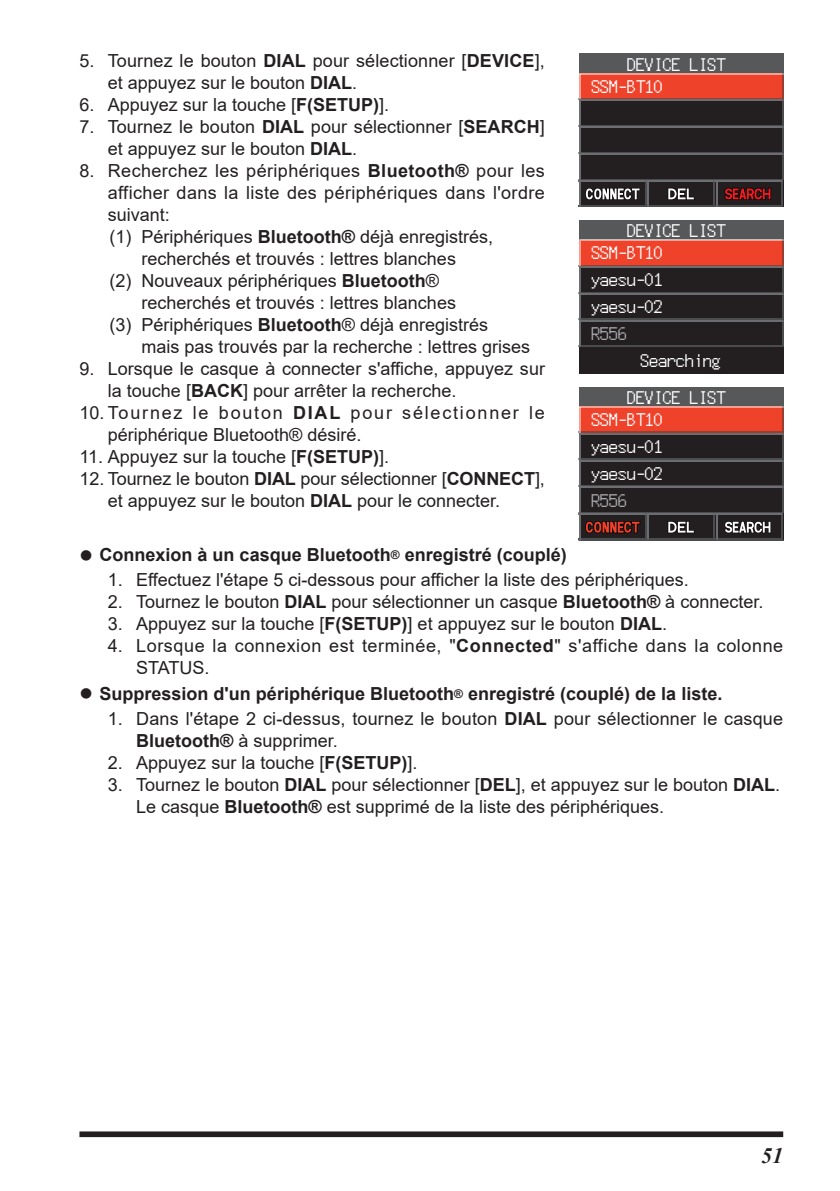
<style>
.page{position:relative;width:840px;height:1191px;background:#fff}
.page>*{position:absolute;margin:0;border:0;box-sizing:border-box;transform-origin:0 0}
.t1{font:italic 700 22px "Times New Roman";color:#231f20}
.t2{font:18px/22px "Arial";color:#231f20}
.t3{font:700 18px "Arial";color:#231f20}
.t4{font:18px "Arial";letter-spacing:.02em;color:#231f20}
.t5{font:18px/22px "Arial";letter-spacing:.03em;color:#231f20}
.t6{font:18px "Arial";letter-spacing:.1em;color:#231f20}
.t7{font:17.8px/26.8px "JF Dot K14 2004 Regular";color:#fff}
.t8{font:17.8px "JF Dot K14 2004 Regular";color:#a8a9ad}
.s1{font-weight:700}
.s2{font-size:12px}
</style>
<div class="page">
<div style="left:79px;top:1131px;width:703px;height:6px;background:#231f20"></div>
<div style="left:578px;top:54px;width:204px;height:153px;background:#57585a"></div>
<div style="left:578px;top:73px;width:204px;height:27px;background:#ef422a"></div>
<hr style="left:578px;top:99px;width:203px;height:1px;background:#3e3e3f">
<hr style="left:578px;top:73px;width:204px;height:1px;background:#fff">
<hr style="left:578px;top:74px;width:2px;height:26px;background:#fff">
<div style="left:578px;top:100px;width:204px;height:27px;background:#231f20"></div>
<hr style="left:579px;top:100px;width:203px;height:1px;background:#6c6d70">
<hr style="left:578px;top:125px;width:204px;height:2px;background:#4b4c4d">
<hr style="left:578px;top:100px;width:2px;height:27px;background:#6c6d70">
<div style="left:578px;top:127px;width:204px;height:26px;background:#231f20"></div>
<hr style="left:579px;top:127px;width:203px;height:1px;background:#6c6d70">
<hr style="left:578px;top:152px;width:204px;height:1px;background:#4b4c4d">
<hr style="left:578px;top:127px;width:2px;height:26px;background:#6c6d70">
<div style="left:578px;top:153px;width:204px;height:27px;background:#231f20"></div>
<hr style="left:579px;top:153px;width:203px;height:2px;background:#6c6d70">
<hr style="left:578px;top:179px;width:204px;height:1px;background:#4b4c4d">
<hr style="left:578px;top:153px;width:2px;height:27px;background:#6c6d70">
<div style="left:647px;top:180px;width:67px;height:27px;background:#231f20"></div>
<hr style="left:647px;top:180px;width:66px;height:2px;background:#6c6d70">
<hr style="left:647px;top:205px;width:66px;height:2px;background:#4b4c4d">
<hr style="left:712px;top:180px;width:2px;height:27px;background:#4b4c4d">
<div style="left:715px;top:180px;width:67px;height:27px;background:#231f20"></div>
<hr style="left:715px;top:180px;width:67px;height:2px;background:#6c6d70">
<hr style="left:715px;top:205px;width:67px;height:2px;background:#4b4c4d">
<hr style="left:715px;top:180px;width:2px;height:27px;background:#6c6d70">
<hr style="left:780px;top:180px;width:2px;height:27px;background:#4b4c4d">
<svg style="left:780px;top:73px;width:2px;height:109px"></svg>
<svg style="left:578px;top:179px;width:70px;height:28px;background:#525051"></svg>
<svg style="left:724px;top:188px;width:46px;height:12px"></svg>
<svg style="left:668px;top:188px;width:26px;height:12px"></svg>
<div style="left:578px;top:220px;width:204px;height:154px;background:#57585a"></div>
<div style="left:578px;top:240px;width:204px;height:26px;background:#ef422a"></div>
<hr style="left:578px;top:265px;width:203px;height:1px;background:#3e3e3f">
<hr style="left:578px;top:240px;width:204px;height:1px;background:#fff">
<hr style="left:578px;top:241px;width:2px;height:25px;background:#fff">
<div style="left:578px;top:266px;width:204px;height:27px;background:#231f20"></div>
<hr style="left:579px;top:266px;width:203px;height:2px;background:#6c6d70">
<hr style="left:578px;top:292px;width:204px;height:1px;background:#4b4c4d">
<hr style="left:578px;top:266px;width:2px;height:27px;background:#6c6d70">
<div style="left:578px;top:293px;width:204px;height:27px;background:#231f20"></div>
<hr style="left:579px;top:293px;width:203px;height:1px;background:#6c6d70">
<hr style="left:578px;top:319px;width:204px;height:1px;background:#4b4c4d">
<hr style="left:578px;top:293px;width:2px;height:27px;background:#6c6d70">
<div style="left:578px;top:320px;width:204px;height:27px;background:#231f20"></div>
<hr style="left:579px;top:320px;width:203px;height:1px;background:#6c6d70">
<hr style="left:578px;top:345px;width:204px;height:2px;background:#4b4c4d">
<hr style="left:578px;top:320px;width:2px;height:27px;background:#6c6d70">
<div style="left:578px;top:347px;width:204px;height:27px;background:#231f20"></div>
<div style="left:578px;top:387px;width:204px;height:153px;background:#57585a"></div>
<div style="left:578px;top:406px;width:204px;height:27px;background:#ef422a"></div>
<hr style="left:578px;top:432px;width:203px;height:1px;background:#3e3e3f">
<hr style="left:578px;top:406px;width:204px;height:1px;background:#fff">
<hr style="left:578px;top:407px;width:2px;height:26px;background:#fff">
<div style="left:578px;top:433px;width:204px;height:27px;background:#231f20"></div>
<hr style="left:579px;top:433px;width:203px;height:1px;background:#6c6d70">
<hr style="left:578px;top:458px;width:204px;height:2px;background:#4b4c4d">
<hr style="left:578px;top:433px;width:2px;height:27px;background:#6c6d70">
<div style="left:578px;top:460px;width:204px;height:26px;background:#231f20"></div>
<hr style="left:579px;top:460px;width:203px;height:1px;background:#6c6d70">
<hr style="left:578px;top:485px;width:204px;height:1px;background:#4b4c4d">
<hr style="left:578px;top:460px;width:2px;height:26px;background:#6c6d70">
<div style="left:578px;top:486px;width:204px;height:27px;background:#231f20"></div>
<hr style="left:579px;top:486px;width:203px;height:2px;background:#6c6d70">
<hr style="left:578px;top:512px;width:204px;height:1px;background:#4b4c4d">
<hr style="left:578px;top:486px;width:2px;height:27px;background:#6c6d70">
<div style="left:647px;top:513px;width:67px;height:27px;background:#231f20"></div>
<hr style="left:647px;top:513px;width:66px;height:2px;background:#6c6d70">
<hr style="left:647px;top:538px;width:66px;height:2px;background:#4b4c4d">
<hr style="left:712px;top:513px;width:2px;height:27px;background:#4b4c4d">
<div style="left:715px;top:513px;width:67px;height:27px;background:#231f20"></div>
<hr style="left:715px;top:513px;width:67px;height:2px;background:#6c6d70">
<hr style="left:715px;top:538px;width:67px;height:2px;background:#4b4c4d">
<hr style="left:715px;top:513px;width:2px;height:27px;background:#6c6d70">
<svg style="left:780px;top:406px;width:2px;height:132px"></svg>
<svg style="left:578px;top:512px;width:70px;height:28px;background:#4f312e"></svg>
<svg style="left:724px;top:521px;width:46px;height:12px"></svg>
<svg style="left:668px;top:521px;width:26px;height:12px"></svg>
<p class="t2" style="left:108px;top:50px;width:438px;text-indent:-28px">5. Tournez le bouton <span class="s1">DIAL</span> pour sélectionner [<span class="s1">DEVICE</span>], et appuyez sur le bouton <span class="s1">DIAL</span>.</p>
<p class="t2" style="left:79px;top:94px;width:311px">6. Appuyez sur la touche [<span class="s1">F(SETUP)</span>].</p>
<p class="t2" style="left:108px;top:116px;width:438px;text-indent:-28px">7. Tournez le bouton <span class="s1">DIAL</span> pour sélectionner [<span class="s1">SEARCH</span>] et appuyez sur le bouton <span class="s1">DIAL</span>.</p>
<p class="t4" style="left:79px;top:158px;width:466px">8. Recherchez les périphériques <span class="s1">Bluetooth®</span> pour les</p>
<p class="t4" style="left:108px;top:180px;width:438px">afficher dans la liste des périphériques dans l'ordre</p>
<p class="t2" style="left:108px;top:204px;width:64px">suivant:</p>
<p class="t2" style="left:109px;top:226px;width:385px">(1) Périphériques <span class="s1">Bluetooth®</span> déjà enregistrés,</p>
<p class="t2" style="left:141px;top:247px;width:316px">recherchés et trouvés : lettres blanches</p>
<p class="t2" style="left:109px;top:269px;width:331px">(2) Nouveaux périphériques <span class="s1">Bluetooth</span>®</p>
<p class="t2" style="left:141px;top:291px;width:316px">recherchés et trouvés : lettres blanches</p>
<p class="t2" style="left:109px;top:313px;width:380px">(3) Périphériques <span class="s1">Bluetooth</span>® déjà enregistrés</p>
<p class="t2" style="left:141px;top:335px;width:390px">mais pas trouvés par la recherche : lettres grises</p>
<p class="t2" style="left:79px;top:357px;width:467px">9. Lorsque le casque à connecter s'affiche, appuyez sur</p>
<p class="t2" style="left:108px;top:379px;width:350px">la touche [<span class="s1">BACK</span>] pour arrêter la recherche.</p>
<p class="t6" style="left:79px;top:400px;width:466px">10.Tournez le bouton <span class="s1">DIAL</span> pour sélectionner le</p>
<p class="t2" style="left:108px;top:423px;width:255px">périphérique Bluetooth® désiré.</p>
<p class="t2" style="left:79px;top:445px;width:311px">11. Appuyez sur la touche [<span class="s1">F(SETUP)</span>].</p>
<p class="t2" style="left:108px;top:467px;width:438px;text-indent:-28px">12. Tournez le bouton <span class="s1">DIAL</span> pour sélectionner [<span class="s1">CONNECT</span>], et appuyez sur le bouton <span class="s1">DIAL</span> pour le connecter.</p>
<p class="t7" style="left:591px;top:53px;width:135px;line-height:22.4px;text-indent:36px">DEVICE LIST<br>SSM-BT10</p>
<p class="t7" style="left:591px;top:219px;width:135px;line-height:22.4px;text-indent:36px">DEVICE LIST<br>SSM-BT10</p>
<p class="t7" style="left:591px;top:266px;width:73px">yaesu-01 yaesu-02</p>
<p class="t8" style="left:591px;top:324px;width:37px">R556</p>
<p class="t7" style="left:627px;top:342px;width:100px;line-height:37px;text-align:center">Searching<br>DEVICE LIST</p>
<p class="t7" style="left:591px;top:406px;width:73px;text-align:justify">SSM-BT10 yaesu-01 yaesu-02</p>
<p class="t8" style="left:591px;top:491px;width:37px">R556</p>
<p class="t3" style="left:99px;top:542px;width:468px">Connexion à un casque Bluetooth<span class="s2">®</span> enregistré (couplé)</p>
<p class="t2" style="left:108px;top:569px;width:582px">1. Effectuez l'étape 5 ci-dessous pour afficher la liste des périphériques.</p>
<p class="t2" style="left:108px;top:591px;width:656px">2. Tournez le bouton <span class="s1">DIAL</span> pour sélectionner un casque <span class="s1">Bluetooth®</span> à connecter.</p>
<p class="t2" style="left:108px;top:613px;width:560px">3. Appuyez sur la touche [<span class="s1">F(SETUP)</span>] et appuyez sur le bouton <span class="s1">DIAL</span>.</p>
<p class="t5" style="left:136px;top:635px;width:648px;text-indent:-28px">4. Lorsque la connexion est terminée, "<span class="s1">Connected</span>" s'affiche dans la colonne<br>STATUS.</p>
<p class="t3" style="left:99px;top:681px;width:624px">Suppression d'un périphérique Bluetooth<span class="s2">®</span> enregistré (couplé) de la liste.</p>
<p class="t2" style="left:136px;top:707px;width:648px;text-indent:-28px">1. Dans l'étape 2 ci-dessus, tournez le bouton <span class="s1">DIAL</span> pour sélectionner le casque<br><span class="s1">Bluetooth®</span> à supprimer.</p>
<p class="t2" style="left:108px;top:751px;width:311px">2. Appuyez sur la touche [<span class="s1">F(SETUP)</span>].</p>
<p class="t2" style="left:136px;top:773px;width:645px;text-indent:-28px">3. Tournez le bouton <span class="s1">DIAL</span> pour sélectionner [<span class="s1">DEL</span>], et appuyez sur le bouton <span class="s1">DIAL</span>.<br>Le casque <span class="s1">Bluetooth®</span> est supprimé de la liste des périphériques.</p>
<p class="t1" style="left:760px;top:1140px;width:23px">51</p>
</div>
